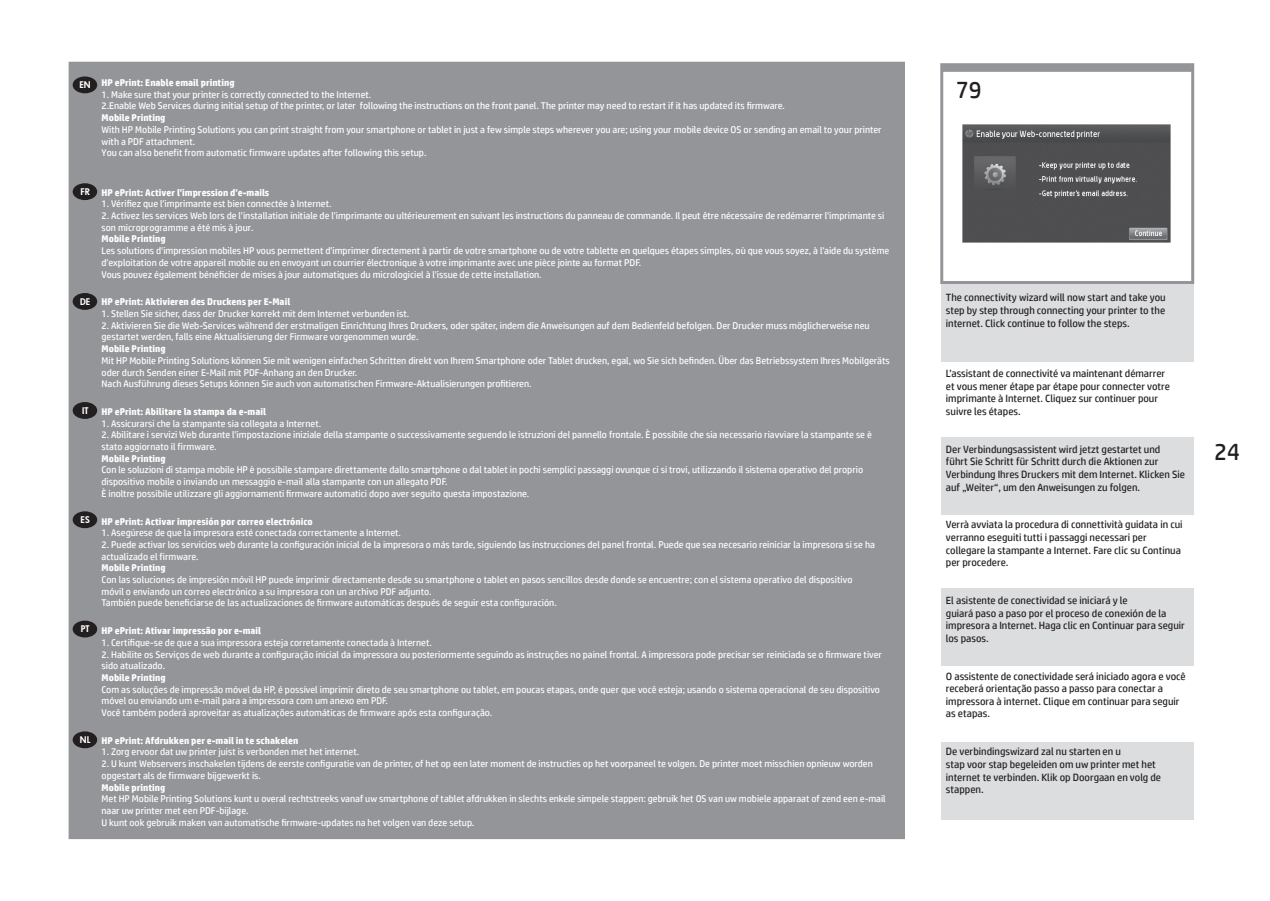
<style>
.page{position:relative;width:1270px;height:901px;background:#fff}
.page>*{position:absolute;margin:0;border:0;box-sizing:border-box;transform-origin:0 0}
.t1{font:24px "HP Simplified";color:#231f20}
.t2{font:10.5px/12.6px "HP Simplified";color:#231f20}
.t3{font:9.75px/11.7px "HP Simplified";color:#fff}
.t4{font:700 9.75px "HP Simplified";color:#fff}
.t5{font:9px "Futura Hv";color:#fff}
</style>
<div class="page">
<div style="left:942px;top:65px;width:250px;height:217px;background:linear-gradient(to right,#989a9d,#989a9d)"></div>
<div style="left:942px;top:72px;width:250px;height:210px;background:#fff"></div>
<div style="left:940px;top:63px;width:254px;height:221px;border:3px solid #939598"></div>
<div style="left:69px;top:62px;width:836px;height:777px;background:#939598"></div>
<img style="left:962px;top:124px;width:209px;height:119px">
<div style="left:73px;top:731px;width:24px;height:17px;background:#231f20;border-radius:50%"></div>
<div style="left:73px;top:620px;width:24px;height:17px;background:#231f20;border-radius:50%"></div>
<div style="left:73px;top:511px;width:24px;height:17px;background:#231f20;border-radius:50%"></div>
<div style="left:73px;top:402px;width:24px;height:17px;background:#231f20;border-radius:50%"></div>
<div style="left:73px;top:293px;width:24px;height:17px;background:#231f20;border-radius:50%"></div>
<div style="left:73px;top:183px;width:24px;height:17px;background:#231f20;border-radius:50%"></div>
<div style="left:73px;top:76px;width:24px;height:17px;background:#231f20;border-radius:50%"></div>
<div style="left:941px;top:284px;width:252px;height:77px;background:#dcdddf"></div>
<div style="left:941px;top:437px;width:252px;height:77px;background:#dcdddf"></div>
<div style="left:941px;top:588px;width:252px;height:77px;background:#dcdddf"></div>
<div style="left:941px;top:743px;width:252px;height:77px;background:#dcdddf"></div>
<p class="t4" style="left:80px;top:77px;width:156px"><sub>EN</sub> HP ePrint: Enable email printing</p>
<p class="t3" style="left:102px;top:88px;width:685px">1. Make sure that your printer is correctly connected to the Internet.<br>2.Enable Web Services during initial setup of the printer, or later following the instructions on the front panel. The printer may need to restart if it has updated its firmware.</p>
<p class="t4" style="left:102px;top:112px;width:65px">Mobile Printing</p>
<p class="t3" style="left:102px;top:123px;width:782px">With HP Mobile Printing Solutions you can print straight from your smartphone or tablet in just a few simple steps wherever you are; using your mobile device OS or sending an email to your printer with a PDF attachment.<br>You can also benefit from automatic firmware updates after following this setup.</p>
<p class="t4" style="left:102px;top:186px;width:169px">HP ePrint: Activer l’impression d’e-mails</p>
<p class="t3" style="left:102px;top:198px;width:232px">1. Vérifiez que l’imprimante est bien connectée à Internet.</p>
<p class="t3" style="left:102px;top:210px;width:784px">2. Activez les services Web lors de l’installation initiale de l’imprimante ou ultérieurement en suivant les instructions du panneau de commande. Il peut être nécessaire de redémarrer l’imprimante si son microprogramme a été mis à jour.</p>
<p class="t4" style="left:102px;top:233px;width:66px">Mobile Printing</p>
<p class="t3" style="left:102px;top:245px;width:789px">Les solutions d’impression mobiles HP vous permettent d’imprimer directement à partir de votre smartphone ou de votre tablette en quelques étapes simples, où que vous soyez, à l’aide du système d’exploitation de votre appareil mobile ou en envoyant un courrier électronique à votre imprimante avec une pièce jointe au format PDF.<br>Vous pouvez également bénéficier de mises à jour automatiques du micrologiciel à l’issue de cette installation.</p>
<p class="t4" style="left:102px;top:296px;width:190px">HP ePrint: Aktivieren des Druckens per E-Mail</p>
<p class="t3" style="left:102px;top:307px;width:309px">1. Stellen Sie sicher, dass der Drucker korrekt mit dem Internet verbunden ist.</p>
<p class="t3" style="left:102px;top:319px;width:769px">2. Aktivieren Sie die Web-Services während der erstmaligen Einrichtung Ihres Druckers, oder später, indem die Anweisungen auf dem Bedienfeld befolgen. Der Drucker muss möglicherweise neu gestartet werden, falls eine Aktualisierung der Firmware vorgenommen wurde.</p>
<p class="t4" style="left:102px;top:343px;width:66px">Mobile Printing</p>
<p class="t3" style="left:102px;top:354px;width:790px">Mit HP Mobile Printing Solutions können Sie mit wenigen einfachen Schritten direkt von Ihrem Smartphone oder Tablet drucken, egal, wo Sie sich befinden. Über das Betriebssystem Ihres Mobilgeräts oder durch Senden einer E-Mail mit PDF-Anhang an den Drucker.<br>Nach Ausführung dieses Setups können Sie auch von automatischen Firmware-Aktualisierungen profitieren.</p>
<p class="t4" style="left:102px;top:406px;width:166px">HP ePrint: Abilitare la stampa da e-mail</p>
<p class="t3" style="left:102px;top:417px;width:221px">1. Assicurarsi che la stampante sia collegata a Internet.</p>
<p class="t3" style="left:102px;top:429px;width:772px">2. Abilitare i servizi Web durante l’impostazione iniziale della stampante o successivamente seguendo le istruzioni del pannello frontale. È possibile che sia necessario riavviare la stampante se è stato aggiornato il firmware.</p>
<p class="t4" style="left:102px;top:452px;width:66px">Mobile Printing</p>
<p class="t3" style="left:102px;top:464px;width:763px">Con le soluzioni di stampa mobile HP è possibile stampare direttamente dallo smartphone o dal tablet in pochi semplici passaggi ovunque ci si trovi, utilizzando il sistema operativo del proprio dispositivo mobile o inviando un messaggio e-mail alla stampante con un allegato PDF.<br>È inoltre possibile utilizzare gli aggiornamenti firmware automatici dopo aver seguito questa impostazione.</p>
<p class="t4" style="left:102px;top:515px;width:213px">HP ePrint: Activar impresión por correo electrónico</p>
<p class="t3" style="left:102px;top:527px;width:301px">1. Asegúrese de que la impresora esté conectada correctamente a Internet.</p>
<p class="t3" style="left:102px;top:538px;width:775px">2. Puede activar los servicios web durante la configuración inicial de la impresora o más tarde, siguiendo las instrucciones del panel frontal. Puede que sea necesario reiniciar la impresora si se ha actualizado el firmware.</p>
<p class="t4" style="left:102px;top:562px;width:66px">Mobile Printing</p>
<p class="t3" style="left:102px;top:573px;width:752px">Con las soluciones de impresión móvil HP puede imprimir directamente desde su smartphone o tablet en pasos sencillos desde donde se encuentre; con el sistema operativo del dispositivo móvil o enviando un correo electrónico a su impresora con un archivo PDF adjunto.<br>También puede beneficiarse de las actualizaciones de firmware automáticas después de seguir esta configuración.</p>
<p class="t4" style="left:102px;top:625px;width:161px">HP ePrint: Ativar impressão por e-mail</p>
<p class="t3" style="left:102px;top:636px;width:332px">1. Certifique-se de que a sua impressora esteja corretamente conectada à Internet.</p>
<p class="t3" style="left:102px;top:648px;width:782px">2. Habilite os Serviços de web durante a configuração inicial da impressora ou posteriormente seguindo as instruções no painel frontal. A impressora pode precisar ser reiniciada se o firmware tiver sido atualizado.</p>
<p class="t4" style="left:102px;top:671px;width:66px">Mobile Printing</p>
<p class="t3" style="left:102px;top:683px;width:780px">Com as soluções de impressão móvel da HP, é possível imprimir direto de seu smartphone ou tablet, em poucas etapas, onde quer que você esteja; usando o sistema operacional de seu dispositivo móvel ou enviando um e-mail para a impressora com um anexo em PDF.<br>Você também poderá aproveitar as atualizações automáticas de firmware após esta configuração.</p>
<p class="t4" style="left:102px;top:734px;width:198px">HP ePrint: Afdrukken per e-mail in te schakelen</p>
<p class="t3" style="left:102px;top:746px;width:259px">1. Zorg ervoor dat uw printer juist is verbonden met het internet.</p>
<p class="t3" style="left:102px;top:757px;width:773px">2. U kunt Webservers inschakelen tijdens de eerste configuratie van de printer, of het op een later moment de instructies op het voorpaneel te volgen. De printer moet misschien opnieuw worden opgestart als de firmware bijgewerkt is.</p>
<p class="t4" style="left:102px;top:781px;width:65px">Mobile printing</p>
<p class="t3" style="left:102px;top:792px;width:786px">Met HP Mobile Printing Solutions kunt u overal rechtstreeks vanaf uw smartphone of tablet afdrukken in slechts enkele simpele stappen: gebruik het OS van uw mobiele apparaat of zend een e-mail naar uw printer met een PDF-bijlage.<br>U kunt ook gebruik maken van automatische firmware-updates na het volgen van deze setup.</p>
<p class="t5" style="left:81px;top:185px;width:11px">FR</p>
<p class="t5" style="left:80px;top:295px;width:12px">DE</p>
<p class="t5" style="left:82px;top:404px;width:8px">IT</p>
<p class="t5" style="left:81px;top:513px;width:11px">ES</p>
<p class="t5" style="left:81px;top:622px;width:10px">PT</p>
<p class="t5" style="left:80px;top:733px;width:12px">NL</p>
<h1 class="t1" style="left:956px;top:76px;width:27px">79</h1>
<p class="t2" style="left:946px;top:291px;width:221px;text-align:justify">The connectivity wizard will now start and take you step by step through connecting your printer to the internet. Click continue to follow the steps.</p>
<p class="t2" style="left:946px;top:367px;width:226px">L’assistant de connectivité va maintenant démarrer et vous mener étape par étape pour connecter votre imprimante à Internet. Cliquez sur continuer pour suivre les étapes.</p>
<p class="t2" style="left:946px;top:442px;width:241px">Der Verbindungsassistent wird jetzt gestartet und<br>führt Sie Schritt für Schritt durch die Aktionen zur Verbindung Ihres Druckers mit dem Internet. Klicken Sie auf „Weiter“, um den Anweisungen zu folgen.</p>
<p class="t2" style="left:946px;top:518px;width:238px">Verrà avviata la procedura di connettività guidata in cui verranno eseguiti tutti i passaggi necessari per collegare la stampante a Internet. Fare clic su Continua per procedere.</p>
<p class="t2" style="left:946px;top:594px;width:240px">El asistente de conectividad se iniciará y le<br>guiará paso a paso por el proceso de conexión de la impresora a Internet. Haga clic en Continuar para seguir los pasos.</p>
<p class="t2" style="left:946px;top:669px;width:241px">O assistente de conectividade será iniciado agora e você receberá orientação passo a passo para conectar a impressora à internet. Clique em continuar para seguir as etapas.</p>
<p class="t2" style="left:946px;top:745px;width:217px">De verbindingswizard zal nu starten en u<br>stap voor stap begeleiden om uw printer met het internet te verbinden. Klik op Doorgaan en volg de stappen.</p>
<h1 class="t1" style="left:1214px;top:437px;width:27px">24</h1>
</div>
